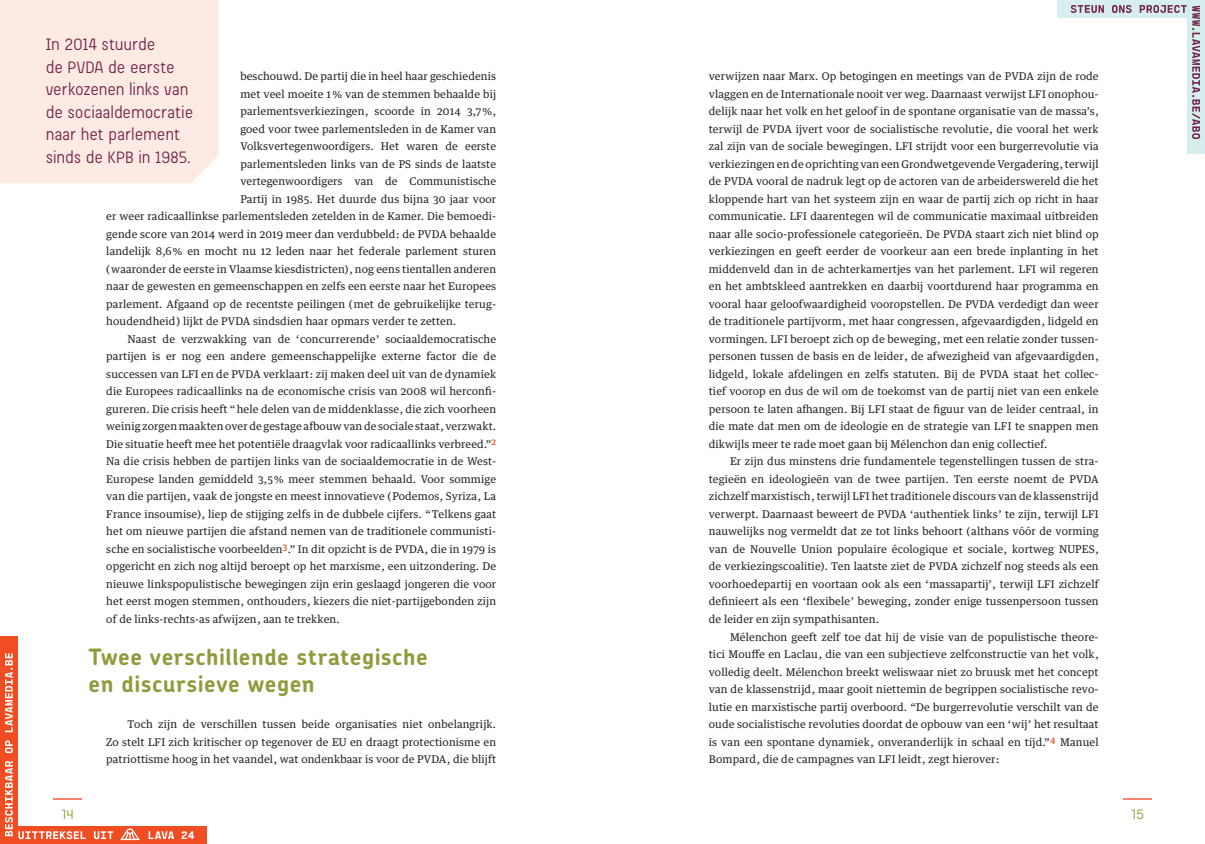
<style>
.page{position:relative;width:1205px;height:844px;background:#fff}
.page>*{position:absolute;margin:0;border:0;box-sizing:border-box;transform-origin:0 0}
._3_3_Lava_-_article_INTERTITLE{font:700 22.5px/27.5px "Chevin Pro";letter-spacing:.025em;color:#919a3c}
._3_4_Lava_-_article_STREAMER_-_C_left{font:17.5px/22.5px "Beauchef";letter-spacing:.03em;color:#712349}
.t1{font:300 13.75px "Gosha Sans";color:#919a3c}
.t2{font:800 11px "Cartograph Mono CF";color:#fff}
._3_2_Lava_-_article_BODY_TEXT{font:10.62px/17.5px "Guardian Text Egyp";letter-spacing:.01em;color:#231f20;text-align:justify}
</style>
<div class="page">
<div style="left:0;top:0;width:219px;height:183px;background:#fdeae2"></div>
<svg style="left:1123px;top:798px;width:29px;height:1px"></svg>
<div style="left:1057px;top:0;width:148px;height:18px;background:#d6eeed"></div>
<div style="left:1187px;top:0;width:18px;height:154px;background:#d6eeed"></div>
<div style="left:0;top:826px;width:207px;height:17px;background:#f04d22"></div>
<div style="left:0;top:636px;width:18px;height:207px;background:#f04d22"></div>
<svg style="left:5px;top:653px;width:169px;height:186px"></svg>
<svg style="left:1071px;top:5px;width:115px;height:8px"></svg>
<svg style="left:1192px;top:6px;width:8px;height:133px"></svg>
<p class="_3_4_Lava_-_article_STREAMER_-_C_left" style="left:46px;top:33px;width:148px">In 2014 stuurde<br>de PVDA de eerste verkozenen links van de sociaaldemocratie naar het parlement sinds de KPB in 1985.</p>
<p class="_3_2_Lava_-_article_BODY_TEXT" style="left:240px;top:66px;width:257px">beschouwd. De partij die in heel haar geschiedenis</p>
<p class="_3_2_Lava_-_article_BODY_TEXT" style="left:240px;top:84px;width:257px">met veel moeite 1 % van de stemmen behaalde bij</p>
<p class="_3_2_Lava_-_article_BODY_TEXT" style="left:240px;top:101px;width:257px">parlementsverkiezingen, scoorde in 2014 3,7 %,</p>
<p class="_3_2_Lava_-_article_BODY_TEXT" style="left:240px;top:119px;width:257px">goed voor twee parlementsleden in de Kamer van</p>
<p class="_3_2_Lava_-_article_BODY_TEXT" style="left:240px;top:136px;width:257px">Volksvertegenwoordigers. Het waren de eerste</p>
<p class="_3_2_Lava_-_article_BODY_TEXT" style="left:240px;top:154px;width:257px">parlementsleden links van de PS sinds de laatste</p>
<p class="_3_2_Lava_-_article_BODY_TEXT" style="left:240px;top:171px;width:257px">vertegenwoordigers van de Communistische</p>
<p class="_3_2_Lava_-_article_BODY_TEXT" style="left:240px;top:189px;width:257px">Partij in 1985. Het duurde dus bijna 30 jaar voor</p>
<p class="_3_2_Lava_-_article_BODY_TEXT" style="left:106px;top:206px;width:391px">er weer radicaallinkse parlementsleden zetelden in de Kamer. Die bemoedi-</p>
<p class="_3_2_Lava_-_article_BODY_TEXT" style="left:106px;top:224px;width:391px">gende score van 2014 werd in 2019 meer dan verdubbeld: de PVDA behaalde</p>
<p class="_3_2_Lava_-_article_BODY_TEXT" style="left:106px;top:241px;width:391px">landelijk 8,6 % en mocht nu 12 leden naar het federale parlement sturen</p>
<p class="_3_2_Lava_-_article_BODY_TEXT" style="left:106px;top:259px;width:391px">( waaronder de eerste in Vlaamse kiesdistricten), nog eens tientallen anderen</p>
<p class="_3_2_Lava_-_article_BODY_TEXT" style="left:106px;top:276px;width:391px">naar de gewesten en gemeenschappen en zelfs een eerste naar het Europees</p>
<p class="_3_2_Lava_-_article_BODY_TEXT" style="left:106px;top:294px;width:391px">parlement. Afgaand op de recentste peilingen ( met de gebruikelijke terug-</p>
<p class="_3_2_Lava_-_article_BODY_TEXT" style="left:106px;top:311px;width:351px">houdendheid ) lijkt de PVDA sindsdien haar opmars verder te zetten.</p>
<p class="_3_2_Lava_-_article_BODY_TEXT" style="left:106px;top:329px;width:391px;text-indent:21px">Naast de verzwakking van de ‘concurrerende’ sociaaldemocratische partijen is er nog een andere gemeenschappelijke externe factor die de successen van LFI en de PVDA verklaart: zij maken deel uit van de dynamiek die Europees radicaallinks na de economische crisis van 2008 wil herconfi&shy;gureren. Die crisis heeft “ hele delen van de middenklasse, die zich voorheen weinig zorgen maakten over de gestage afbouw van de sociale staat, verzwakt.<br>Die situatie heeft mee het potentiële draagvlak voor radicaallinks verbreed.”<sup>2<br></sup>Na die crisis hebben de partijen links van de sociaaldemocratie in de West-Europese landen gemiddeld 3,5 % meer stemmen behaald. Voor sommige van die partijen, vaak de jongste en meest innovatieve ( Podemos, Syriza, La France insoumise), liep de stijging zelfs in de dubbele cijfers. “ Telkens gaat het om nieuwe partijen die afstand nemen van de traditionele communisti&shy;sche en socialistische voorbeelden<sup>3</sup>.” In dit opzicht is de PVDA, die in 1979 is opgericht en zich nog altijd beroept op het marxisme, een uitzondering. De nieuwe linkspopulistische bewegingen zijn erin geslaagd jongeren die voor het eerst mogen stemmen, onthouders, kiezers die niet-partijgebonden zijn of de links-rechts-as afwijzen, aan te trekken.</p>
<p class="_3_3_Lava_-_article_INTERTITLE" style="left:89px;top:642px;width:340px">Twee verschillende strategische en discursieve wegen</p>
<p class="_3_2_Lava_-_article_BODY_TEXT" style="left:106px;top:714px;width:391px;text-indent:21px">Toch zijn de verschillen tussen beide organisaties niet onbelangrijk.<br>Zo stelt LFI zich kritischer op tegenover de EU en draagt protectionisme en patriottisme hoog in het vaandel, wat ondenkbaar is voor de PVDA, die blijft</p>
<p class="_3_2_Lava_-_article_BODY_TEXT" style="left:709px;top:66px;width:391px">verwijzen naar Marx. Op betogingen en meetings van de PVDA zijn de rode vlaggen en de Internationale nooit ver weg. Daarnaast verwijst LFI onophou&shy;delijk naar het volk en het geloof in de spontane organisatie van de massa’s, terwijl de PVDA ijvert voor de socialistische revolutie, die vooral het werk zal zijn van de sociale bewegingen. LFI strijdt voor een burgerrevolutie via verkiezingen en de oprichting van een Grondwetgevende Vergadering, terwijl de PVDA vooral de nadruk legt op de actoren van de arbeiderswereld die het kloppende hart van het systeem zijn en waar de partij zich op richt in haar communicatie. LFI daarentegen wil de communicatie maximaal uitbreiden naar alle socio-professionele categorieën. De PVDA staart zich niet blind op verkiezingen en geeft eerder de voorkeur aan een brede inplanting in het middenveld dan in de achterkamertjes van het parlement. LFI wil regeren en het ambtskleed aantrekken en daarbij voortdurend haar programma en vooral haar geloofwaardigheid vooropstellen. De PVDA verdedigt dan weer de traditionele partijvorm, met haar congressen, afgevaardigden, lidgeld en vormingen. LFI beroept zich op de beweging, met een relatie zonder tussen&shy;personen tussen de basis en de leider, de afwezigheid van afgevaardigden, lidgeld, lokale afdelingen en zelfs statuten. Bij de PVDA staat het collec&shy;tief voorop en dus de wil om de toekomst van de partij niet van een enkele persoon te laten afhangen. Bij LFI staat de figuur van de leider centraal, in die mate dat men om de ideologie en de strategie van LFI te snappen men dikwijls meer te rade moet gaan bij Mélenchon dan enig collectief.</p>
<p class="_3_2_Lava_-_article_BODY_TEXT" style="left:709px;top:451px;width:391px;text-indent:21px">Er zijn dus minstens drie fundamentele tegenstellingen tussen de stra&shy;tegieën en ideologieën van de twee partijen. Ten eerste noemt de PVDA zichzelf marxistisch, terwijl LFI het traditionele discours van de klassenstrijd verwerpt. Daarnaast beweert de PVDA ‘authentiek links’ te zijn, terwijl LFI nauwelijks nog vermeldt dat ze tot links behoort ( althans vóór de vorming van de Nouvelle Union populaire écologique et sociale, kortweg NUPES, de verkiezingscoalitie). Ten laatste ziet de PVDA zichzelf nog steeds als een voorhoedepartij en voortaan ook als een ‘massapartij’, terwijl LFI zichzelf definieert als een ‘flexibele’ beweging, zonder enige tussenpersoon tussen de leider en zijn sympathisanten.</p>
<p class="_3_2_Lava_-_article_BODY_TEXT" style="left:709px;top:626px;width:391px;text-indent:21px">Mélenchon geeft zelf toe dat hij de visie van de populistische theore&shy;tici Mouffe en Laclau, die van een subjectieve zelfconstructie van het volk, volledig deelt. Mélenchon breekt weliswaar niet zo bruusk met het concept van de klassenstrijd, maar gooit niettemin de begrippen socialistische revo&shy;lutie en marxistische partij overboord. “De burgerrevolutie verschilt van de oude socialistische revoluties doordat de opbouw van een ‘wij’ het resultaat is van een spontane dynamiek, onveranderlijk in schaal en tijd.”<sup>4</sup> Manuel Bompard, die de campagnes van LFI leidt, zegt hierover:</p>
<p class="t1" style="left:61px;top:804px;width:14px">14</p>
<p class="t1" style="left:1131px;top:804px;width:15px">15</p>
<p class="t2" style="left:181px;top:828px;width:15px">24</p>
</div>
